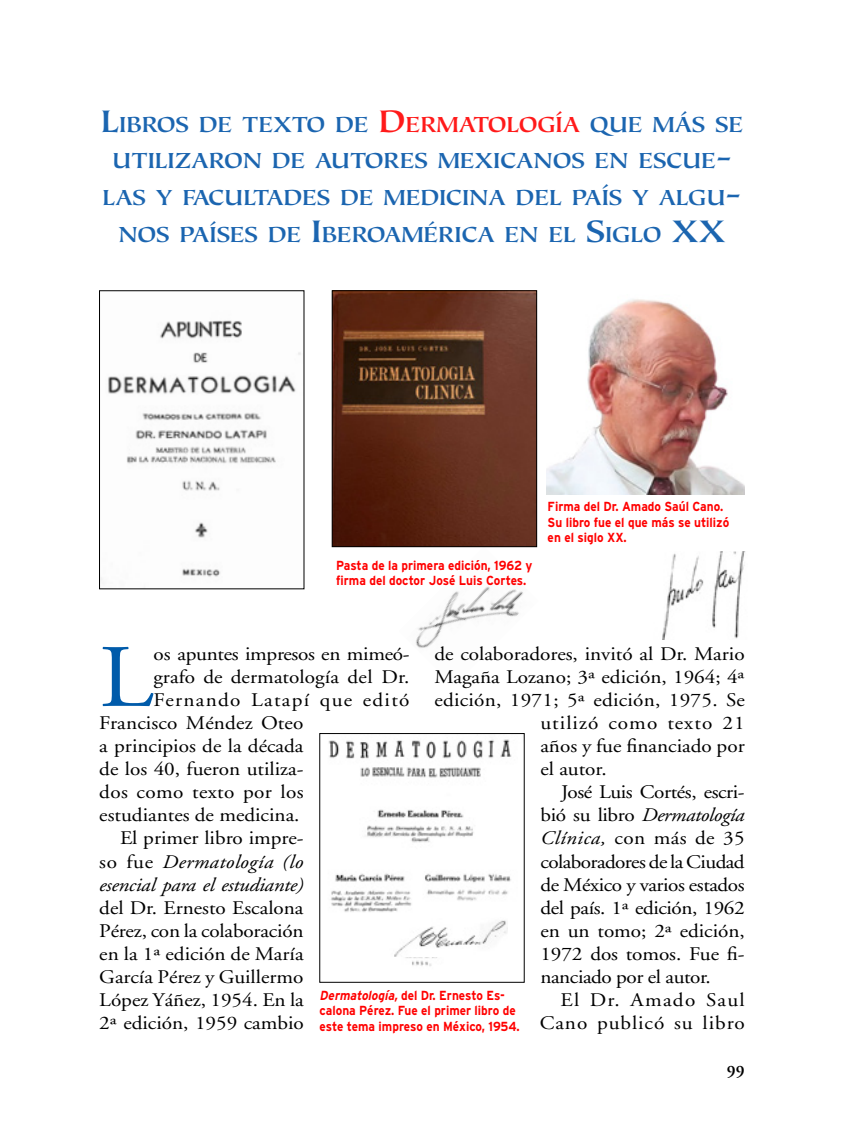
<style>
.page{position:relative;width:844px;height:1141px;background:#fff}
.page>*{position:absolute;margin:0;border:0;box-sizing:border-box;transform-origin:0 0}
.t1{font:88.9px "Adobe Garamond";color:#005baa;scale:1.1 1}
.t2{font:700 24.5px "Tiepolo";letter-spacing:-.03em;color:#1b65b0;scale:1.1 1}
.t3{font:19.25px/23.1px "Adobe Garamond";color:#000;text-align:justify;scale:1.1 1}
.t4{font:19.25px "Adobe Garamond";letter-spacing:-.02em;color:#000;scale:1.1 1}
.t5{font:italic 19.25px "Adobe Garamond";letter-spacing:-.015em;color:#000;scale:1.1 1}
.t6{font:19.25px "Adobe Garamond";letter-spacing:-.025em;color:#000;scale:1.1 1}
.t7{font:19.25px "Adobe Garamond";letter-spacing:.06em;color:#000;scale:1.1 1}
.t8{font:italic 19.25px "Adobe Garamond";letter-spacing:.015em;color:#000;scale:1.1 1}
.t9{font:19.25px "Adobe Garamond";letter-spacing:.05em;color:#000;scale:1.1 1}
.t10{font:19.25px "Adobe Garamond";letter-spacing:.045em;color:#000;scale:1.1 1}
.t11{font:19.25px "Adobe Garamond";letter-spacing:.065em;color:#000;scale:1.1 1}
.t12{font:600 17.5px "Adobe Garamond";color:#000}
.t13{font:700 13.12px/15.8px "Interstate";color:#f00;scale:.9 1}
.s1{font-size:35px}
.s2{font-size:35px;color:#ff1a1a}
.s3{color:#ff1a1a}
.s4{font-style:normal}
.s5{font-style:italic}
</style>
<div class="page">
<img style="left:398px;top:546px;width:140px;height:102px">
<img style="left:546px;top:299px;width:198px;height:195px">
<img style="left:334px;top:292px;width:200px;height:253px">
<div style="left:332px;top:290px;width:204px;height:257px;border:1px solid #000"></div>
<img style="left:328px;top:739px;width:184px;height:227px">
<div style="left:319px;top:733px;width:205px;height:250px;border:1px solid #000"></div>
<img style="left:101px;top:320px;width:200px;height:260px">
<div style="left:99px;top:290px;width:205px;height:299px;border:1px solid #000"></div>
<img style="left:662px;top:551px;width:84px;height:89px">
<img style="left:389px;top:917px;width:118px;height:39px">
<p class="t2" style="left:100px;top:111px;width:586px"><span class="s1">L</span>IBROS DE TEXTO DE <span class="s2">D</span><span class="s3">ERMATOLOGÍA</span> QUE MÁS SE</p>
<p class="t2" style="left:112px;top:147px;width:565px">UTILIZARON DE AUTORES MEXICANOS EN ESCUE<span class="s1">-</span></p>
<p class="t2" style="left:102px;top:184px;width:582px">LAS Y FACULTADES DE MEDICINA DEL PAÍS Y ALGU<span class="s1">-</span></p>
<p class="t2" style="left:118px;top:221px;width:528px">NOS PAÍSES DE <span class="s1">I</span>BEROAMÉRICA EN EL <span class="s1">S</span>IGLO <span class="s1">XX</span></p>
<p class="t13" style="left:336px;top:557px;width:219px">Pasta de la primera edición, 1962 y firma del doctor José Luis Cortes.</p>
<p class="t13" style="left:547px;top:498px;width:203px">Firma del Dr. Amado Saúl Cano.<br>Su libro fue el que más se utilizó en el siglo XX.</p>
<p class="t3" style="left:434px;top:642px;width:283px">de colaboradores, invitó al Dr. Mario</p>
<p class="t3" style="left:434px;top:666px;width:283px">Magaña Lozano; 3ª edición, 1964; 4ª</p>
<p class="t3" style="left:434px;top:689px;width:283px">edición, 1971; 5ª edición, 1975. Se</p>
<p class="t9" style="left:540px;top:713px;width:187px">utilizó como texto 21</p>
<p class="t3" style="left:540px;top:735px;width:187px">años y fue financiado por</p>
<p class="t3" style="left:540px;top:758px;width:62px">el autor.</p>
<p class="t4" style="left:561px;top:782px;width:168px">José Luis Cortés, escri-</p>
<p class="t5" style="left:540px;top:805px;width:187px"><span class="s4">bió su libro</span> Dermatología</p>
<p class="t3" style="left:540px;top:827px;width:187px"><span class="s5">Clínica,</span> con más de 35</p>
<p class="t6" style="left:540px;top:851px;width:187px">colaboradores de la Ciudad</p>
<p class="t4" style="left:540px;top:874px;width:187px">de México y varios estados</p>
<p class="t4" style="left:540px;top:897px;width:187px">del país. 1ª edición, 1962</p>
<p class="t3" style="left:540px;top:920px;width:187px">en un tomo; 2ª edición,</p>
<p class="t3" style="left:540px;top:943px;width:187px">1972 dos tomos. Fue fi-</p>
<p class="t4" style="left:540px;top:967px;width:156px">nanciado por el autor.</p>
<p class="t11" style="left:560px;top:990px;width:169px">El Dr. Amado Saul</p>
<p class="t10" style="left:539px;top:1013px;width:188px">Cano publicó su libro</p>
<h1 class="t1" style="left:99px;top:630px;width:51px">L</h1>
<p class="t3" style="left:153px;top:642px;width:234px">os apuntes impresos en mimeó-</p>
<p class="t3" style="left:153px;top:666px;width:234px">grafo de dermatología del Dr.</p>
<p class="t7" style="left:153px;top:689px;width:234px">Fernando Latapí que editó</p>
<p class="t3" style="left:99px;top:712px;width:187px">Francisco Méndez Oteo</p>
<p class="t3" style="left:99px;top:735px;width:187px">a principios de la década</p>
<p class="t3" style="left:99px;top:758px;width:187px">de los 40, fueron utiliza-</p>
<p class="t3" style="left:99px;top:781px;width:187px">dos como texto por los</p>
<p class="t3" style="left:99px;top:804px;width:183px">estudiantes de medicina.</p>
<p class="t3" style="left:120px;top:827px;width:168px">El primer libro impre-</p>
<p class="t8" style="left:99px;top:851px;width:187px"><span class="s4">so fue</span> Dermatología (lo</p>
<p class="t5" style="left:99px;top:874px;width:187px">esencial para el estudiante)</p>
<p class="t3" style="left:99px;top:897px;width:187px">del Dr. Ernesto Escalona Pérez, con la colaboración en la 1ª edición de María García Pérez y Guillermo López Yáñez, 1954. En la 2ª edición, 1959 cambio</p>
<p class="t13" style="left:319px;top:987px;width:224px"><span class="s5">Dermatología,</span> del Dr. Ernesto Es&shy;calona Pérez. Fue el primer libro de este tema impreso en México, 1954.</p>
<p class="t12" style="left:726px;top:1062px;width:19px">99</p>
</div>
